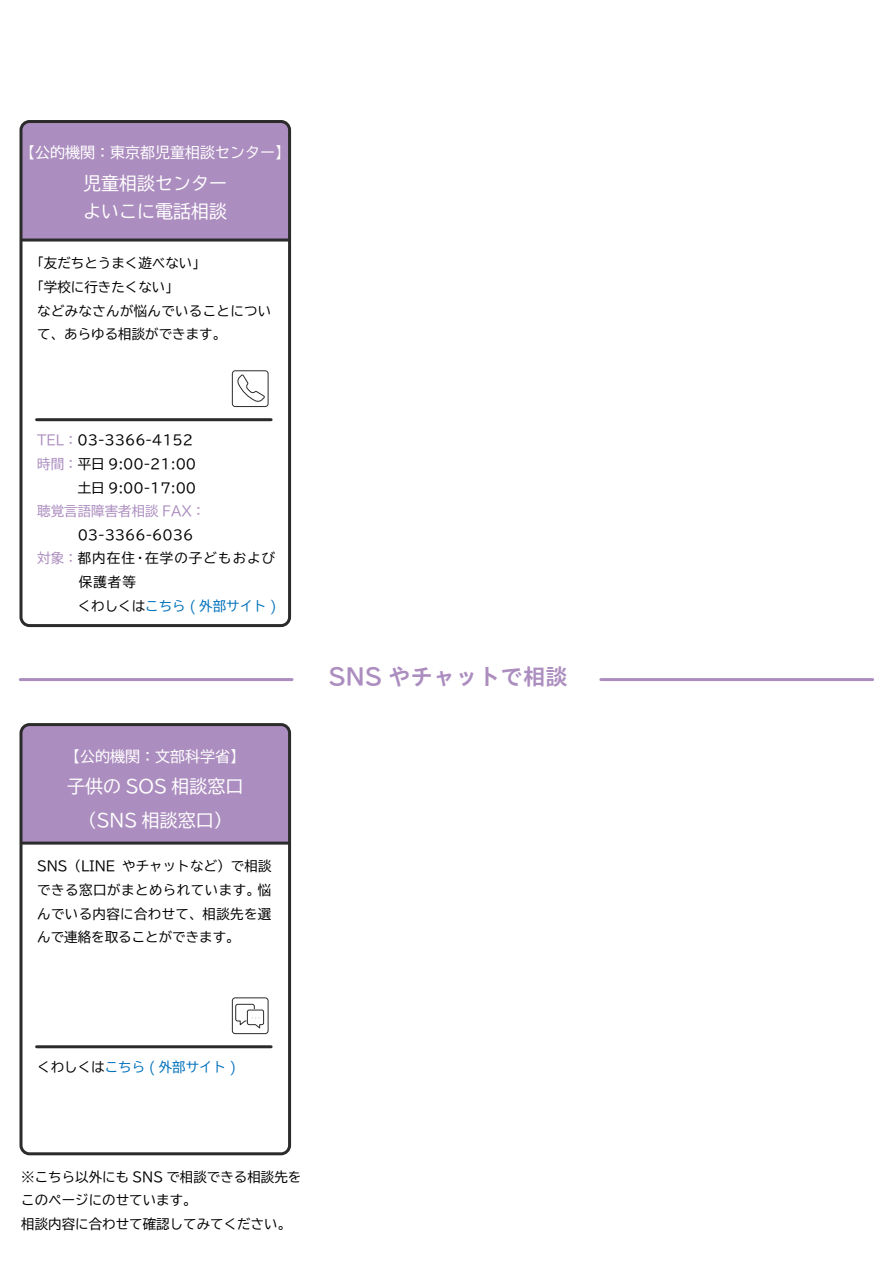
<style>
.page{position:relative;width:893px;height:1263px;background:#fff}
.page>*{position:absolute;margin:0;border:0;box-sizing:border-box;transform-origin:0 0}
.t1{font:22.5px "TB Go Std B";color:#ac8dbf}
.t2{font:18px/28.5px "TBUD Go Std";color:#fff}
.t3{font:15px "TBUD Go Std";color:#fff}
.t4{font:13.5px/23.7px "TBUD Go Std";color:#000}
.t5{font:13.5px "TBUD Go Std";color:#0071bc}
.t6{font:13.5px "TBUD Go Std";letter-spacing:.02em;color:#000}
.t7{font:13.5px "TBUD Go Std";letter-spacing:.08em;color:#000}
.t8{font:13.5px "TBUD Go Std";color:#ac8dbf}
.s1{color:#ac8dbf}
.s2{color:#000}
</style>
<div class="page">
<div style="left:23px;top:124px;width:264px;height:118px;background:#ac8dbf"></div>
<div style="left:19px;top:120px;width:272px;height:507px;border:3px solid #2b2b2b;border-radius:9px"></div>
<svg style="left:237px;top:374px;width:28px;height:28px"></svg>
<div style="left:232px;top:370px;width:36px;height:37px;border:1px solid #2b2b2b;border-radius:3px"></div>
<hr style="left:37px;top:418px;width:234px;height:3px;background:#2b2b2b">
<hr style="left:20px;top:678px;width:272px;height:3px;background:#ac8dbf">
<hr style="left:601px;top:678px;width:272px;height:3px;background:#ac8dbf">
<div style="left:23px;top:727px;width:264px;height:117px;background:#ac8dbf"></div>
<div style="left:19px;top:723px;width:272px;height:432px;border:3px solid #2b2b2b;border-radius:9px"></div>
<div style="left:232px;top:997px;width:36px;height:37px;border:1px solid #2b2b2b;border-radius:3px"></div>
<svg style="left:235px;top:1004px;width:29px;height:25px"></svg>
<hr style="left:37px;top:1045px;width:234px;height:3px;background:#2b2b2b">
<p class="t3" style="left:20px;top:140px;width:272px">【公的機関：東京都児童相談センター】</p>
<h2 class="t2" style="left:83px;top:168px;width:146px">児童相談センターよいこに電話相談</h2>
<p class="t4" style="left:30px;top:251px;width:177px">「友だちとうまく遊べない」</p>
<p class="t4" style="left:30px;top:275px;width:150px">「学校に行きたくない」</p>
<p class="t6" style="left:37px;top:299px;width:236px">などみなさんが悩んでいることについ</p>
<p class="t4" style="left:37px;top:322px;width:190px">て、あらゆる相談ができます。</p>
<p class="t4" style="left:37px;top:428px;width:161px"><span class="s1">TEL：</span>03-3366-4152<span class="s1">時間：</span>平日 9:00-21:00　　　土日 9:00-17:00</p>
<p class="t8" style="left:37px;top:500px;width:170px">聴覚言語障害者相談 FAX：</p>
<p class="t4" style="left:37px;top:523px;width:158px"><span class="s1">　　　</span>03-3366-6036</p>
<p class="t7" style="left:37px;top:547px;width:240px"><span class="s1">対象：</span>都内在住・在学の子どもおよび</p>
<p class="t4" style="left:79px;top:570px;width:59px">保護者等</p>
<p class="t5" style="left:78px;top:595px;width:201px"><span class="s2">くわしくは</span>こちら ( 外部サイト )</p>
<p class="t3" style="left:65px;top:743px;width:182px">【公的機関：文部科学省】</p>
<h2 class="t2" style="left:67px;top:768px;width:178px;line-height:34.5px;text-align:center">子供の SOS 相談窓口（SNS 相談窓口）</h2>
<p class="t4" style="left:37px;top:854px;width:236px;text-align:justify">SNS（LINE やチャットなど）で相談できる窓口がまとめられています。悩んでいる内容に合わせて、相談先を選んで連絡を取ることができます。</p>
<h1 class="t1" style="left:328px;top:658px;width:241px">SNS やチャットで相談</h1>
<p class="t5" style="left:37px;top:1056px;width:201px"><span class="s2">くわしくは</span>こちら ( 外部サイト )</p>
<p class="t4" style="left:21px;top:1164px;width:282px">※こちら以外にも SNS で相談できる相談先をこのページにのせています。<br>相談内容に合わせて確認してみてください。</p>
</div>
